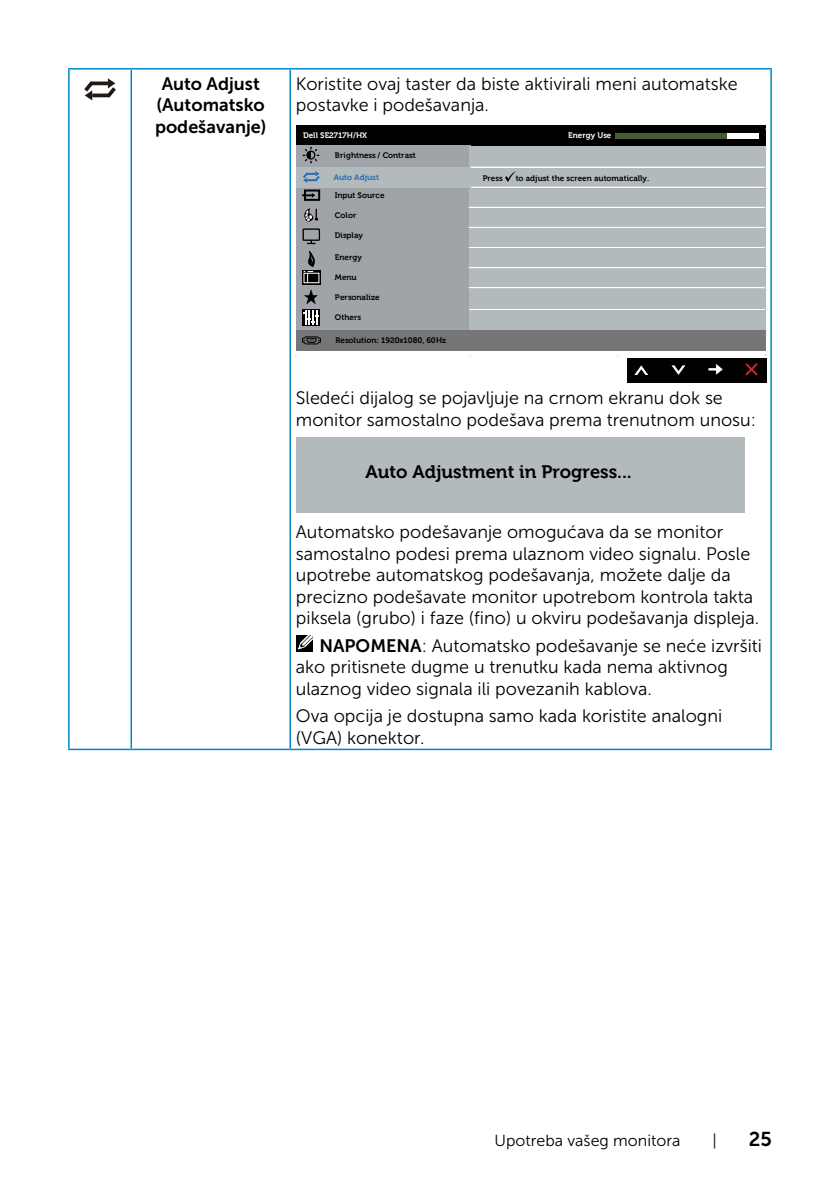
<style>
.page{position:relative;width:840px;height:1191px;background:#fff}
.page>*{position:absolute;margin:0;border:0;box-sizing:border-box;transform-origin:0 0}
.t1{font:20px "Museo Sans For Dell 700";color:#000}
.t2{font:700 18.2px "Museo For Dell";color:#000}
.t3{font:18px/21.6px "Museo Sans For Dell 300";color:#000}
.t4{font:18px/21.6px "Museo Sans For Dell 700";color:#000;text-align:center}
.t5{font:16px "Museo Sans For Dell 300";color:#000}
.t6{font:700 8px "Museo For Dell";color:#000}
.t7{font:700 8px "Museo For Dell";color:#fff}
.t8{font:700 8px "Museo For Dell";color:#276ab4}
.s1{font-family:"Museo Sans For Dell 700"}
</style>
<div class="page">
<hr style="left:68px;top:70px;width:2px;height:678px;background:#0087cb">
<hr style="left:68px;top:68px;width:63px;height:2px;background:#0087cb">
<hr style="left:130px;top:70px;width:2px;height:678px;background:#0087cb">
<hr style="left:131px;top:68px;width:159px;height:2px;background:#0087cb">
<hr style="left:289px;top:70px;width:2px;height:678px;background:#0087cb">
<hr style="left:770px;top:70px;width:1px;height:678px;background:#0087cb">
<hr style="left:290px;top:68px;width:481px;height:2px;background:#0087cb">
<hr style="left:68px;top:748px;width:63px;height:2px;background:#0087cb">
<hr style="left:131px;top:748px;width:159px;height:2px;background:#0087cb">
<hr style="left:290px;top:748px;width:481px;height:2px;background:#0087cb">
<svg style="left:97px;top:81px;width:6px;height:4px"></svg>
<svg style="left:84px;top:81px;width:13px;height:19px"></svg>
<hr style="left:92px;top:94px;width:17px;height:3px;background:#231815">
<svg style="left:103px;top:78px;width:13px;height:20px"></svg>
<div style="left:296px;top:125px;width:469px;height:21px;background:#030000"></div>
<div style="left:296px;top:146px;width:174px;height:184px;background:#a0a4a9"></div>
<div style="left:469px;top:146px;width:297px;height:184px;background:#b3babc"></div>
<div style="left:296px;top:330px;width:469px;height:21px;background:#767578"></div>
<div style="left:615px;top:133px;width:143px;height:5px;background:#fff"></div>
<div style="left:615px;top:133px;width:111px;height:5px;background:#475c31"></div>
<svg style="left:302px;top:147px;width:17px;height:16px"></svg>
<div style="left:304px;top:189px;width:16px;height:12px;border:2px solid #000"></div>
<svg style="left:302px;top:193px;width:13px;height:5px"></svg>
<svg style="left:304px;top:289px;width:14px;height:15px"></svg>
<svg style="left:302px;top:309px;width:18px;height:17px"></svg>
<svg style="left:303px;top:310px;width:15px;height:14px"></svg>
<svg style="left:302px;top:270px;width:18px;height:14px"></svg>
<div style="left:303px;top:273px;width:16px;height:10px;border:1px solid #fff"></div>
<div style="left:302px;top:228px;width:18px;height:13px;border:1px solid #000"></div>
<svg style="left:307px;top:240px;width:8px;height:4px"></svg>
<hr style="left:469px;top:167px;width:295px;height:1px;background:#fff">
<hr style="left:469px;top:187px;width:295px;height:1px;background:#fff">
<hr style="left:469px;top:207px;width:295px;height:1px;background:#fff">
<hr style="left:469px;top:227px;width:295px;height:1px;background:#fff">
<hr style="left:469px;top:247px;width:295px;height:1px;background:#fff">
<hr style="left:469px;top:267px;width:295px;height:1px;background:#fff">
<hr style="left:469px;top:287px;width:295px;height:1px;background:#fff">
<hr style="left:469px;top:288px;width:295px;height:1px;background:#fff">
<hr style="left:469px;top:310px;width:295px;height:1px;background:#fff">
<svg style="left:505px;top:171px;width:10px;height:11px"></svg>
<div style="left:296px;top:167px;width:174px;height:20px;background:#b3babc"></div>
<svg style="left:303px;top:171px;width:17px;height:12px"></svg>
<svg style="left:303px;top:250px;width:13px;height:33px"></svg>
<svg style="left:302px;top:336px;width:19px;height:9px"></svg>
<svg style="left:304px;top:208px;width:14px;height:14px"></svg>
<div style="left:626px;top:358px;width:139px;height:24px;background:#030000"></div>
<svg style="left:634px;top:365px;width:14px;height:10px"></svg>
<svg style="left:671px;top:365px;width:14px;height:10px"></svg>
<svg style="left:708px;top:364px;width:14px;height:11px"></svg>
<svg style="left:745px;top:354px;width:21px;height:23px"></svg>
<div style="left:296px;top:437px;width:448px;height:75px;background:#b3babc"></div>
<div style="left:296px;top:634px;width:16px;height:17px;background:#000"></div>
<svg style="left:297px;top:634px;width:16px;height:16px"></svg>
<p class="t4" style="left:155px;top:73px;width:113px">Auto Adjust (Automatsko podešavanje)</p>
<p class="t3" style="left:296px;top:73px;width:443px">Koristite ovaj taster da biste aktivirali meni automatske postavke i podešavanja.</p>
<p class="t6" style="left:335px;top:151px;width:82px">Brightness / Contrast</p>
<p class="t6" style="left:335px;top:191px;width:51px">Input Source</p>
<p class="t6" style="left:335px;top:211px;width:23px">Color</p>
<p class="t6" style="left:335px;top:231px;width:29px">Display</p>
<p class="t6" style="left:335px;top:252px;width:28px">Energy</p>
<p class="t6" style="left:335px;top:272px;width:23px">Menu</p>
<p class="t6" style="left:335px;top:292px;width:46px">Personalize</p>
<p class="t6" style="left:335px;top:312px;width:28px">Others</p>
<p class="t7" style="left:303px;top:131px;width:65px">Dell SE2717H/HX</p>
<p class="t7" style="left:568px;top:131px;width:45px">Energy Use</p>
<p class="t8" style="left:333px;top:173px;width:47px">Auto Adjust</p>
<p class="t6" style="left:482px;top:174px;width:22px">Press</p>
<p class="t6" style="left:515px;top:174px;width:135px">to adjust the screen automatically.</p>
<p class="t6" style="left:335px;top:335px;width:112px">Resolution: 1920x1080, 60Hz</p>
<p class="t3" style="left:296px;top:387px;width:461px">Sledeći dijalog se pojavljuje na crnom ekranu dok se monitor samostalno podešava prema trenutnom unosu:</p>
<p class="t2" style="left:365px;top:461px;width:267px">Auto Adjustment in Progress...</p>
<p class="t3" style="left:296px;top:521px;width:464px">Automatsko podešavanje omogućava da se monitor samostalno podesi prema ulaznom video signalu. Posle upotrebe automatskog podešavanja, možete dalje da precizno podešavate monitor upotrebom kontrola takta piksela (grubo) i faze (fino) u okviru podešavanja displeja.</p>
<p class="t3" style="left:296px;top:635px;width:467px;text-indent:24px"><span class="s1">NAPOMENA</span>: Automatsko podešavanje se neće izvršiti ako pritisnete dugme u trenutku kada nema aktivnog ulaznog video signala ili povezanih kablova.</p>
<p class="t3" style="left:296px;top:705px;width:427px">Ova opcija je dostupna samo kada koristite analogni (VGA) konektor.</p>
<p class="t5" style="left:494px;top:1131px;width:187px">Upotreba vašeg monitora</p>
<p class="t5" style="left:712px;top:1131px;width:6px">|</p>
<p class="t1" style="left:748px;top:1127px;width:24px">25</p>
</div>
